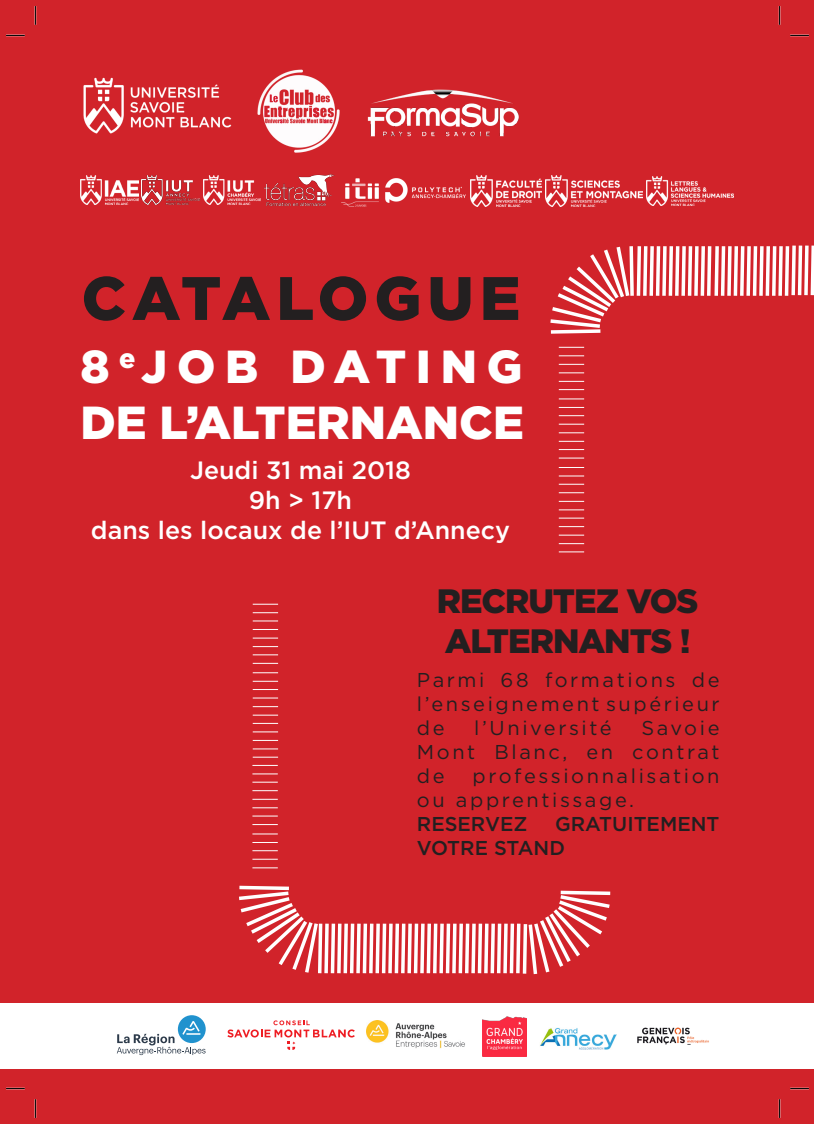
<style>
.page{position:relative;width:815px;height:1124px;background:#fff}
.page>*{position:absolute;margin:0;border:0;box-sizing:border-box;transform-origin:0 0}
.t1{font:900 61.12px "Gotham";letter-spacing:.095em;color:#231f20}
.t2{font:900 46.25px/55.9px "Gotham";color:#fff}
.t3{font:900 33.75px/40px "Gotham";letter-spacing:-.03em;color:#231f20}
.t4{font:500 25px/30px "Gotham";color:#fff;text-align:center}
.t5{font:20px/24px "Gotham";letter-spacing:.13em;color:#231f20;text-align:justify}
.t6{font:500 20px/24px "Gotham";color:#231f20}
</style>
<div class="page">
<div style="left:0;top:1px;width:814px;height:1122px;background:#d1232a"></div>
<img style="left:83px;top:77px;width:149px;height:57px">
<img style="left:257px;top:69px;width:83px;height:84px">
<svg style="left:253px;top:603px;width:25px;height:1px"></svg>
<svg style="left:253px;top:612px;width:25px;height:1px"></svg>
<svg style="left:253px;top:620px;width:25px;height:1px"></svg>
<svg style="left:253px;top:629px;width:25px;height:1px"></svg>
<svg style="left:253px;top:637px;width:25px;height:1px"></svg>
<svg style="left:253px;top:646px;width:25px;height:1px"></svg>
<svg style="left:253px;top:654px;width:25px;height:1px"></svg>
<svg style="left:253px;top:662px;width:25px;height:1px"></svg>
<svg style="left:253px;top:672px;width:25px;height:1px"></svg>
<svg style="left:253px;top:680px;width:25px;height:1px"></svg>
<svg style="left:253px;top:689px;width:25px;height:1px"></svg>
<svg style="left:253px;top:697px;width:25px;height:1px"></svg>
<svg style="left:253px;top:706px;width:25px;height:1px"></svg>
<svg style="left:253px;top:714px;width:25px;height:1px"></svg>
<svg style="left:253px;top:722px;width:25px;height:1px"></svg>
<svg style="left:253px;top:731px;width:25px;height:1px"></svg>
<svg style="left:253px;top:739px;width:25px;height:1px"></svg>
<svg style="left:253px;top:748px;width:25px;height:1px"></svg>
<svg style="left:253px;top:756px;width:25px;height:1px"></svg>
<svg style="left:253px;top:764px;width:25px;height:1px"></svg>
<svg style="left:252px;top:773px;width:26px;height:1px"></svg>
<svg style="left:252px;top:781px;width:26px;height:1px"></svg>
<svg style="left:252px;top:790px;width:26px;height:1px"></svg>
<svg style="left:252px;top:798px;width:26px;height:1px"></svg>
<svg style="left:252px;top:807px;width:26px;height:1px"></svg>
<svg style="left:252px;top:815px;width:26px;height:1px"></svg>
<svg style="left:252px;top:824px;width:26px;height:1px"></svg>
<svg style="left:252px;top:833px;width:26px;height:1px"></svg>
<svg style="left:252px;top:850px;width:26px;height:1px"></svg>
<svg style="left:252px;top:858px;width:26px;height:1px"></svg>
<svg style="left:252px;top:867px;width:26px;height:1px"></svg>
<svg style="left:559px;top:364px;width:25px;height:1px"></svg>
<svg style="left:559px;top:372px;width:25px;height:1px"></svg>
<svg style="left:559px;top:381px;width:25px;height:1px"></svg>
<svg style="left:559px;top:389px;width:25px;height:1px"></svg>
<svg style="left:559px;top:398px;width:25px;height:1px"></svg>
<svg style="left:559px;top:407px;width:25px;height:1px"></svg>
<svg style="left:559px;top:415px;width:25px;height:1px"></svg>
<svg style="left:559px;top:423px;width:25px;height:1px"></svg>
<svg style="left:559px;top:432px;width:25px;height:1px"></svg>
<svg style="left:559px;top:441px;width:25px;height:1px"></svg>
<svg style="left:559px;top:449px;width:25px;height:1px"></svg>
<svg style="left:559px;top:457px;width:25px;height:1px"></svg>
<svg style="left:559px;top:467px;width:25px;height:1px"></svg>
<svg style="left:559px;top:475px;width:25px;height:1px"></svg>
<svg style="left:559px;top:483px;width:25px;height:1px"></svg>
<svg style="left:559px;top:492px;width:25px;height:1px"></svg>
<svg style="left:559px;top:501px;width:25px;height:1px"></svg>
<svg style="left:559px;top:509px;width:25px;height:1px"></svg>
<svg style="left:559px;top:517px;width:25px;height:1px"></svg>
<svg style="left:559px;top:526px;width:25px;height:1px"></svg>
<svg style="left:559px;top:534px;width:25px;height:1px"></svg>
<svg style="left:559px;top:543px;width:25px;height:1px"></svg>
<svg style="left:559px;top:551px;width:25px;height:1px"></svg>
<svg style="left:550px;top:245px;width:264px;height:89px"></svg>
<svg style="left:239px;top:885px;width:372px;height:90px"></svg>
<div style="left:0;top:1003px;width:814px;height:65px;background:#fff"></div>
<img style="left:367px;top:89px;width:152px;height:48px">
<img style="left:470px;top:175px;width:71px;height:31px">
<img style="left:80px;top:175px;width:58px;height:29px">
<img style="left:142px;top:175px;width:58px;height:29px">
<img style="left:203px;top:175px;width:58px;height:29px">
<img style="left:646px;top:176px;width:88px;height:30px">
<img style="left:545px;top:175px;width:98px;height:31px">
<img style="left:385px;top:178px;width:80px;height:24px">
<img style="left:265px;top:175px;width:70px;height:30px">
<img style="left:341px;top:178px;width:38px;height:29px">
<svg style="left:559px;top:347px;width:25px;height:1px"></svg>
<svg style="left:559px;top:355px;width:25px;height:1px"></svg>
<svg style="left:117px;top:1015px;width:89px;height:39px"></svg>
<svg style="left:227px;top:1020px;width:128px;height:29px"></svg>
<img style="left:540px;top:1028px;width:77px;height:21px">
<img style="left:637px;top:1027px;width:72px;height:18px">
<img style="left:367px;top:1020px;width:98px;height:29px">
<img style="left:483px;top:1016px;width:44px;height:40px">
<svg style="left:6px;top:35px;width:19px;height:1px"></svg>
<svg style="left:790px;top:35px;width:19px;height:1px"></svg>
<svg style="left:6px;top:1087px;width:19px;height:2px"></svg>
<svg style="left:790px;top:1087px;width:19px;height:2px"></svg>
<svg style="left:35px;top:6px;width:1px;height:19px"></svg>
<svg style="left:35px;top:1099px;width:1px;height:18px"></svg>
<svg style="left:779px;top:6px;width:1px;height:19px"></svg>
<svg style="left:779px;top:1099px;width:1px;height:18px"></svg>
<h1 class="t1" style="left:82px;top:256px;width:440px">CATALOGUE</h1>
<h2 class="t2" style="left:80px;top:338px;width:445px">8 <sup>e</sup>JOB DATING<br>DE L’ALTERNANCE</h2>
<p class="t4" style="left:91px;top:455px;width:420px">Jeudi 31 mai 2018<br>9h &gt; 17h<br>dans les locaux de l’IUT d’Annecy</p>
<h3 class="t3" style="left:437px;top:581px;width:263px">RECRUTEZ VOS<br>ALTERNANTS !</h3>
<p class="t5" style="left:417px;top:667px;width:304px">Parmi 68 formations de l’enseignement supérieur de</p>
<p class="t5" style="left:474px;top:715px;width:139px">l’Université</p>
<p class="t5" style="left:417px;top:715px;width:304px;text-indent:224px">Savoie Mont Blanc, en contrat de</p>
<p class="t5" style="left:417px;top:763px;width:304px;text-indent:56px">professionnalisation ou apprentissage.</p>
<p class="t6" style="left:417px;top:811px;width:112px">RESERVEZ</p>
<p class="t6" style="left:417px;top:811px;width:304px;text-indent:138px">GRATUITEMENT<br>VOTRE STAND</p>
</div>
